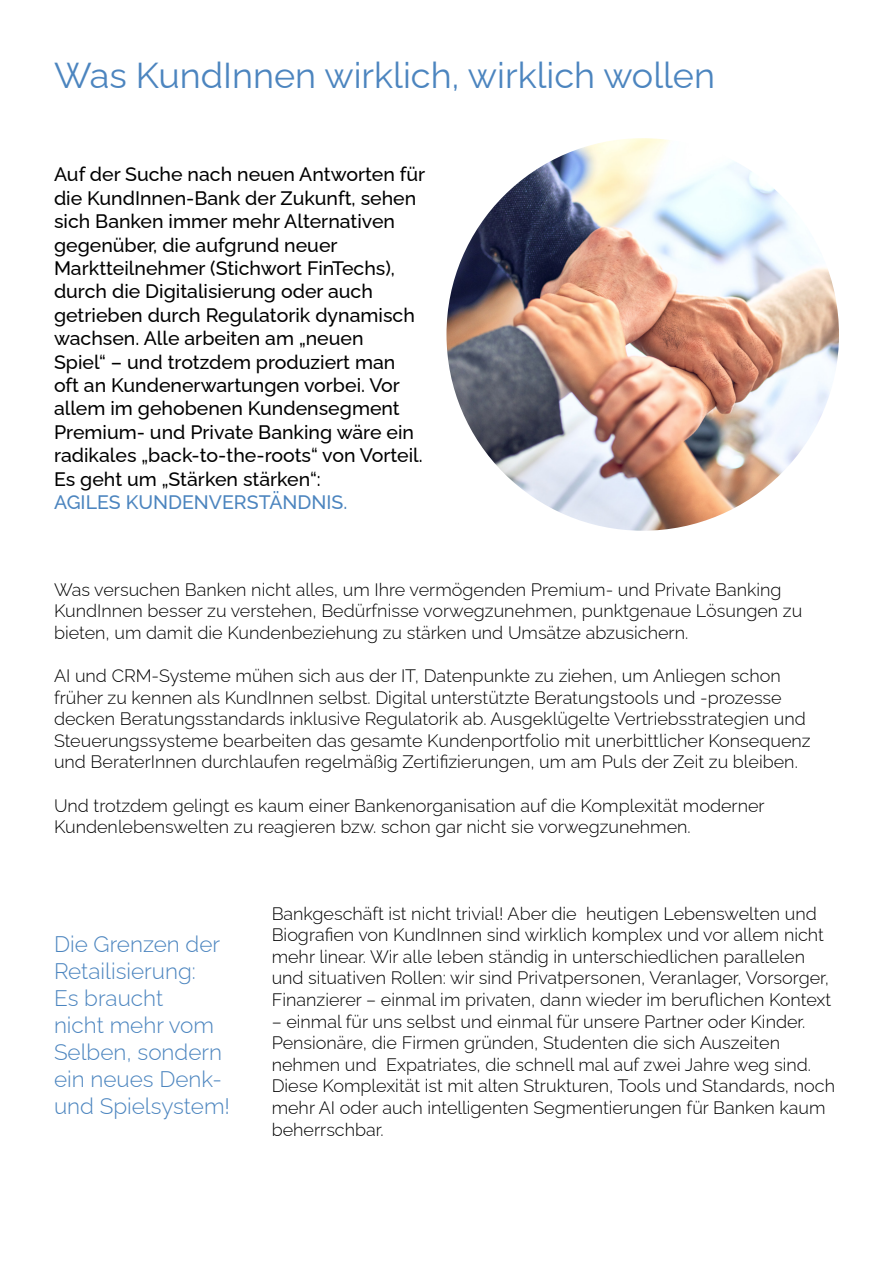
<style>
.page{position:relative;width:893px;height:1263px;background:#fff}
.page>*{position:absolute;margin:0;border:0;box-sizing:border-box;transform-origin:0 0}
.t1{font:36px "Raleway";color:#4c85bf}
.t2{font:300 22.5px/27px "Raleway";color:#4c85bf}
.t3{font:500 19.5px/23.4px "Raleway";color:#000}
.t4{font:300 18px/21.6px "Raleway";color:#000}
.s1{color:#4c85bf}
</style>
<div class="page">
<img style="left:446px;top:138px;width:393px;height:393px;border-radius:196px">
<p class="t1" style="left:54px;top:46px;width:663px">Was KundInnen wirklich, wirklich wollen</p>
<p class="t3" style="left:54px;top:161px;width:373px">Auf der Suche nach neuen Antworten für die KundInnen-Bank der Zukunft, sehen sich Banken immer mehr Alternativen gegenüber, die aufgrund neuer Marktteilnehmer (Stichwort FinTechs), durch die Digitalisierung oder auch getrieben durch Regulatorik dynamisch wachsen. Alle arbeiten am „neuen<br>Spiel“ – und trotzdem produziert man oft an Kundenerwartungen vorbei. Vor allem im gehobenen Kundensegment Premium- und Private Banking wäre ein radikales „back-to-the-roots“ von Vorteil.<br>Es geht um „Stärken stärken“:<br><span class="s1">AGILES KUNDENVERSTÄNDNIS.</span></p>
<p class="t4" style="left:54px;top:576px;width:750px">Was versuchen Banken nicht alles, um Ihre vermögenden Premium- und Private Banking<br>KundInnen besser zu verstehen, Bedürfnisse vorwegzunehmen, punktgenaue Lösungen zu bieten, um damit die Kundenbeziehung zu stärken und Umsätze abzusichern.</p>
<p class="t4" style="left:54px;top:663px;width:758px">AI und CRM-Systeme mühen sich aus der IT, Datenpunkte zu ziehen, um Anliegen schon früher zu kennen als KundInnen selbst. Digital unterstützte Beratungstools und -prozesse decken Beratungsstandards inklusive Regulatorik ab. Ausgeklügelte Vertriebsstrategien und Steuerungssysteme bearbeiten das gesamte Kundenportfolio mit unerbittlicher Konsequenz und BeraterInnen durchlaufen regelmäßig Zertifizierungen, um am Puls der Zeit zu bleiben.</p>
<p class="t4" style="left:54px;top:792px;width:712px">Und trotzdem gelingt es kaum einer Bankenorganisation auf die Komplexität moderner<br>Kundenlebenswelten zu reagieren bzw. schon gar nicht sie vorwegzunehmen.</p>
<p class="t2" style="left:54px;top:928px;width:178px">Die Grenzen der<br>Retailisierung:<br>Es braucht<br>nicht mehr vom<br>Selben, sondern ein neues Denk&shy;und Spielsystem!</p>
<p class="t4" style="left:272px;top:900px;width:561px">Bankgeschäft ist nicht trivial! Aber die heutigen Lebenswelten und Biografien von KundInnen sind wirklich komplex und vor allem nicht mehr linear. Wir alle leben ständig in unterschiedlichen parallelen und situativen Rollen: wir sind Privatpersonen, Veranlager, Vorsorger, Finanzierer – einmal im privaten, dann wieder im beruflichen Kontext</p>
<p class="t4" style="left:272px;top:1008px;width:565px">– einmal für uns selbst und einmal für unsere Partner oder Kinder.<br>Pensionäre, die Firmen gründen, Studenten die sich Auszeiten nehmen und Expatriates, die schnell mal auf zwei Jahre weg sind.<br>Diese Komplexität ist mit alten Strukturen, Tools und Standards, noch mehr AI oder auch intelligenten Segmentierungen für Banken kaum beherrschbar.</p>
</div>
